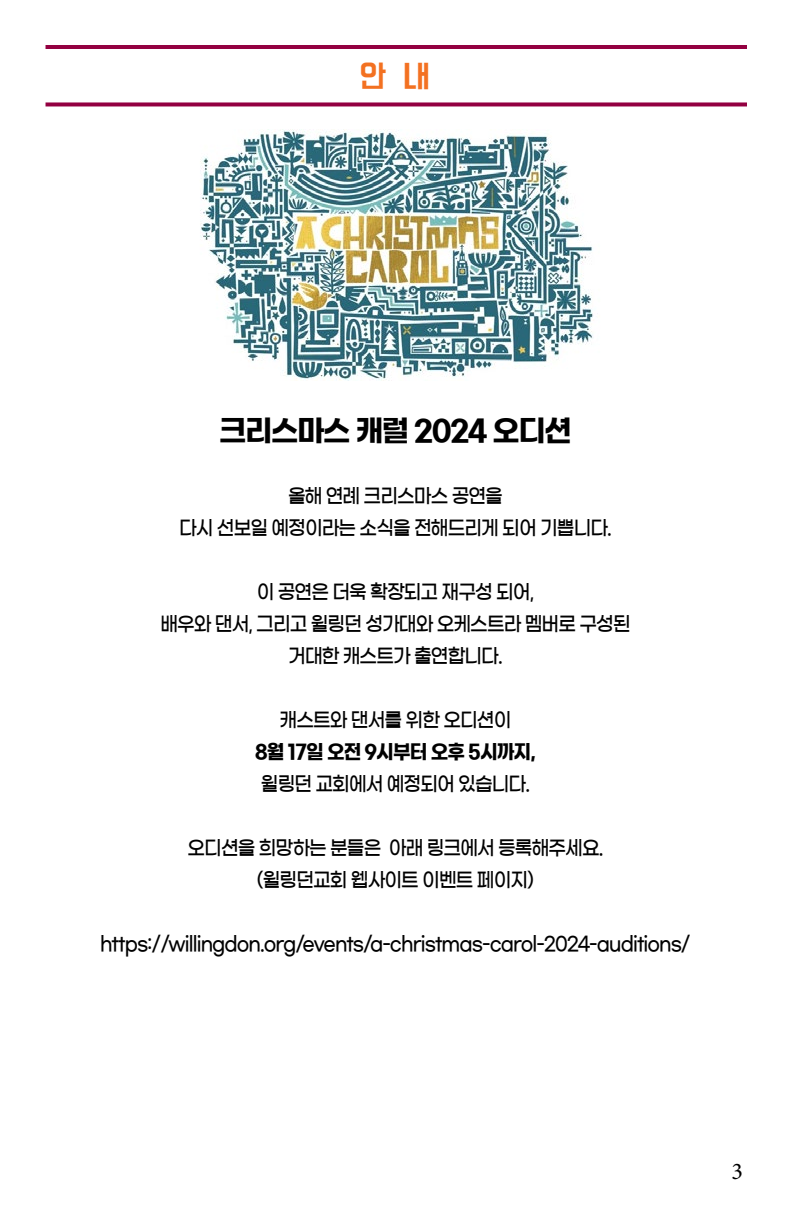
<style>
.page{position:relative;width:792px;height:1224px;background:#fff}
.page>*{position:absolute;margin:0;border:0;box-sizing:border-box;transform-origin:0 0}
.t1{font:30px "Gmarket Sans TTF Bold";letter-spacing:-.05em;color:#000;scale:.95 1}
.t2{font:28px "BM Do Hyeon";color:#f37121}
.t3{font:24px "Minion Pro";color:#000}
.t4{font:20px/32px "Gmarket Sans TTF Medium";letter-spacing:-.05em;color:#000;text-align:center;scale:.92 1}
.t5{font:20px "Gmarket Sans TTF Bold";letter-spacing:-.05em;color:#000;scale:.92 1}
</style>
<div class="page">
<hr style="left:46px;top:45px;width:701px;height:4px;background:#930041">
<svg style="left:46px;top:102px;width:701px;height:4px;background:#9f1e57"></svg>
<img style="left:200px;top:129px;width:393px;height:252px">
<h2 class="t2" style="left:359px;top:61px;width:72px">안 내</h2>
<h1 class="t1" style="left:219px;top:414px;width:373px">크리스마스 캐럴 2024 오디션</h1>
<p class="t4" style="left:179px;top:481px;width:472px">올해 연례 크리스마스 공연을<br>다시 선보일 예정이라는 소식을 전해드리게 되어 기쁩니다.</p>
<p class="t4" style="left:160px;top:577px;width:513px">이 공연은 더욱 확장되고 재구성 되어,<br>배우와 댄서, 그리고 윌링던 성가대와 오케스트라 멤버로 구성된 거대한 캐스트가 출연합니다.</p>
<p class="t4" style="left:280px;top:705px;width:253px">캐스트와 댄서를 위한 오디션이</p>
<p class="t5" style="left:255px;top:740px;width:306px">8월 17일 오전 9시부터 오후 5시까지,</p>
<p class="t4" style="left:261px;top:769px;width:294px">윌링던 교회에서 예정되어 있습니다.</p>
<p class="t4" style="left:187px;top:833px;width:454px">오디션을 희망하는 분들은 아래 링크에서 등록해주세요. (윌링던교회 웹사이트 이벤트 페이지)</p>
<p class="t4" style="left:100px;top:929px;width:643px">https://willingdon.org/events/a-christmas-carol-2024-auditions/</p>
<p class="t3" style="left:732px;top:1156px;width:13px">3</p>
</div>
